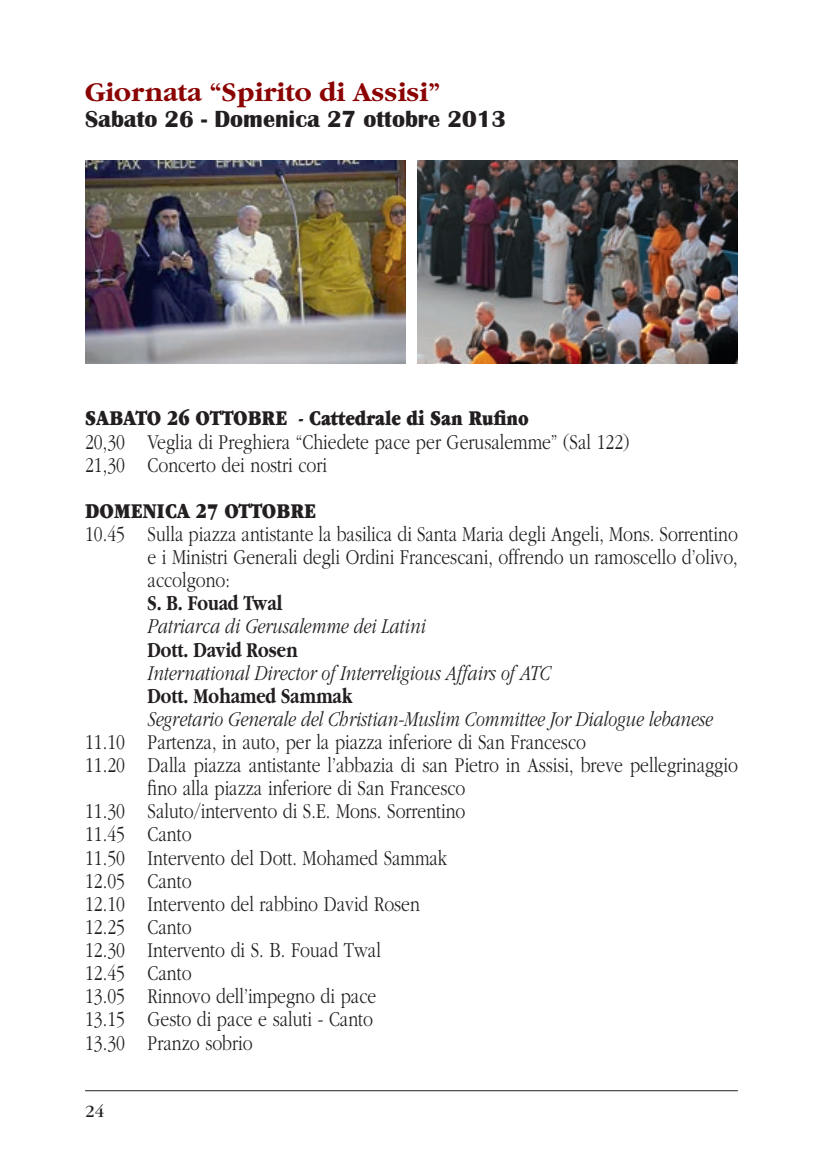
<style>
.page{position:relative;width:823px;height:1163px;background:#fff}
.page>*{position:absolute;margin:0;border:0;box-sizing:border-box;transform-origin:0 0}
.t1{font:700 28px "Garamond";color:#8b0202}
.t2{font:700 24px "Britannic";color:#231f20}
.t3{font:300 22px/23.2px "Garamond";color:#231f20;scale:.8 1}
.t4{font:italic 300 22px "Garamond";color:#231f20;scale:.8 1}
.t5{font:900 22px "Garamond";color:#231f20;scale:.8 1}
.t6{font:700 22px "Garamond";color:#231f20;scale:.8 1}
.t7{font:18px "Garamond";color:#231f20}
</style>
<div class="page">
<hr style="left:85px;top:1089px;width:652px;height:1px;background:#231f20">
<img style="left:85px;top:160px;width:320px;height:203px">
<img style="left:417px;top:160px;width:320px;height:203px">
<p class="t1" style="left:85px;top:77px;width:357px">Giornata “Spirito di Assisi”</p>
<p class="t2" style="left:85px;top:105px;width:422px">Sabato 26 - Domenica 27 ottobre 2013</p>
<p class="t5" style="left:85px;top:406px;width:555px">SABATO 26 OTTOBRE - Cattedrale di San Rufino</p>
<p class="t3" style="left:85px;top:430px;width:681px">20,30 Veglia di Preghiera “Chiedete pace per Gerusalemme” (Sal 122)<br>21,30 Concerto dei nostri cori</p>
<p class="t5" style="left:85px;top:499px;width:290px">DOMENICA 27 OTTOBRE</p>
<p class="t3" style="left:147px;top:523px;width:739px;text-align:justify;text-indent:-62px">10.45 Sulla piazza antistante la basilica di Santa Maria degli Angeli, Mons. Sorrentino e i Ministri Generali degli Ordini Francescani, offrendo un ramoscello d’olivo, accolgono:</p>
<p class="t6" style="left:147px;top:591px;width:170px">S. B. Fouad Twal</p>
<p class="t4" style="left:147px;top:615px;width:349px">Patriarca di Gerusalemme dei Latini</p>
<p class="t6" style="left:147px;top:638px;width:189px">Dott. David Rosen</p>
<p class="t4" style="left:147px;top:661px;width:505px">International Director of Interreligious Affairs of ATC</p>
<p class="t6" style="left:147px;top:684px;width:257px">Dott. Mohamed Sammak</p>
<p class="t4" style="left:147px;top:707px;width:707px">Segretario Generale del Christian-Muslim Committee Jor Dialogue lebanese</p>
<p class="t3" style="left:85px;top:730px;width:627px">11.10 Partenza, in auto, per la piazza inferiore di San Francesco</p>
<p class="t3" style="left:85px;top:754px;width:817px">11.20 Dalla piazza antistante l’abbazia di san Pietro in Assisi, breve pellegrinaggio</p>
<p class="t3" style="left:147px;top:777px;width:398px">fino alla piazza inferiore di San Francesco</p>
<p class="t3" style="left:85px;top:800px;width:476px">11.30 Saluto/intervento di S.E. Mons. Sorrentino</p>
<p class="t3" style="left:85px;top:823px;width:134px">11.45 Canto</p>
<p class="t3" style="left:85px;top:846px;width:454px">11.50 Intervento del Dott. Mohamed Sammak</p>
<p class="t3" style="left:85px;top:869px;width:134px">12.05 Canto</p>
<p class="t3" style="left:85px;top:892px;width:420px">12.10 Intervento del rabbino David Rosen</p>
<p class="t3" style="left:85px;top:915px;width:134px">12.25 Canto</p>
<p class="t3" style="left:85px;top:938px;width:371px">12.30 Intervento di S. B. Fouad Twal</p>
<p class="t3" style="left:85px;top:961px;width:134px">12.45 Canto</p>
<p class="t3" style="left:85px;top:985px;width:365px">13.05 Rinnovo dell’impegno di pace</p>
<p class="t3" style="left:85px;top:1008px;width:361px">13.15 Gesto di pace e saluti - Canto</p>
<p class="t3" style="left:85px;top:1031px;width:211px">13.30 Pranzo sobrio</p>
<p class="t7" style="left:85px;top:1101px;width:21px">24</p>
</div>
